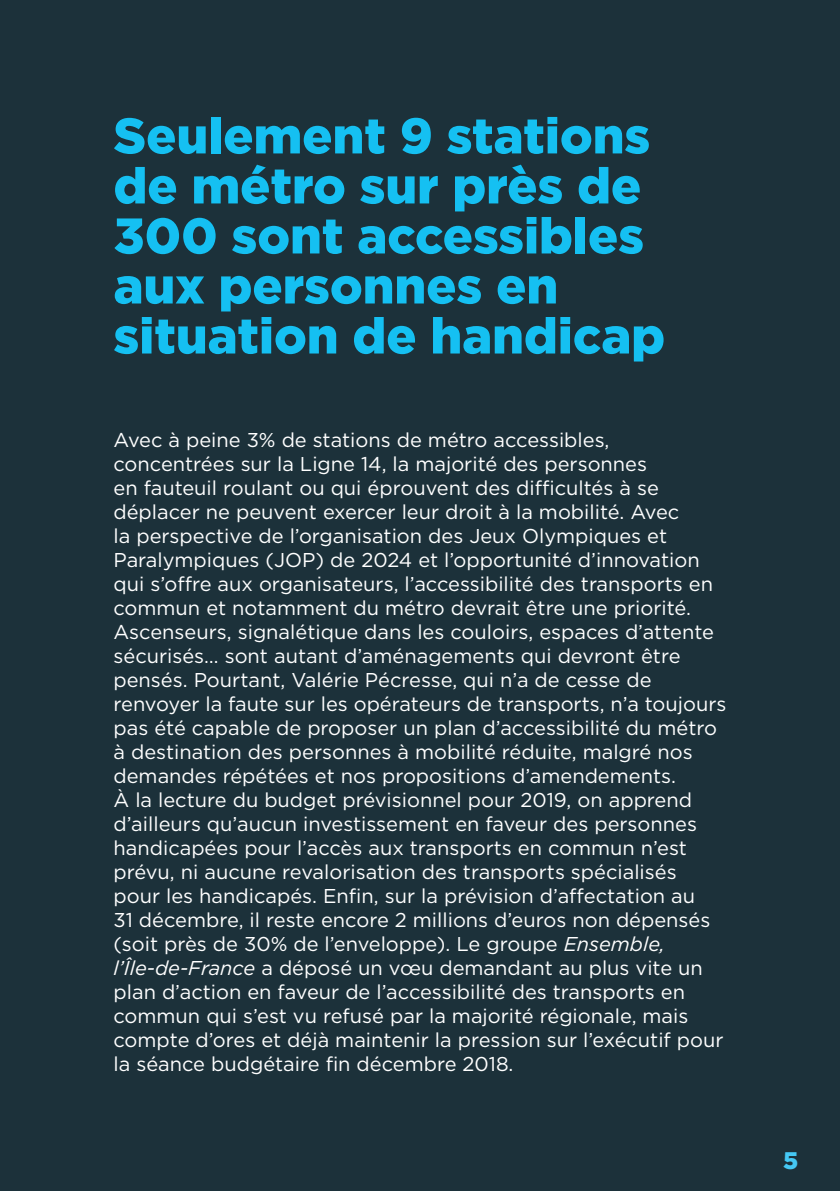
<style>
.page{position:relative;width:840px;height:1191px;background:#fff}
.page>*{position:absolute;margin:0;border:0;box-sizing:border-box;transform-origin:0 0}
.t1{font:900 50px/50px "Gotham";color:#15c0f2}
.t2{font:900 24px "Gotham";color:#45c8f4}
.t3{font:20px/24px "Gotham";color:#fff}
.s1{font-style:italic}
</style>
<div class="page">
<div style="left:0;top:0;width:839px;height:1191px;background:#1c313a"></div>
<h1 class="t1" style="left:113px;top:110px;width:552px">Seulement 9 stations de métro sur près de<br>300 sont accessibles aux personnes en situation de handicap</h1>
<p class="t3" style="left:113px;top:427px;width:614px">Avec à peine 3% de stations de métro accessibles, concentrées sur la Ligne 14, la majorité des personnes<br>en fauteuil roulant ou qui éprouvent des difficultés à se déplacer ne peuvent exercer leur droit à la mobilité. Avec<br>la perspective de l’organisation des Jeux Olympiques et Paralympiques (JOP) de 2024 et l’opportunité d’innovation qui s’offre aux organisateurs, l’accessibilité des transports en commun et notamment du métro devrait être une priorité.<br>Ascenseurs, signalétique dans les couloirs, espaces d’attente sécurisés… sont autant d’aménagements qui devront être pensés. Pourtant, Valérie Pécresse, qui n’a de cesse de renvoyer la faute sur les opérateurs de transports, n’a toujours pas été capable de proposer un plan d’accessibilité du métro à destination des personnes à mobilité réduite, malgré nos demandes répétées et nos propositions d’amendements.<br>À la lecture du budget prévisionnel pour 2019, on apprend d’ailleurs qu’aucun investissement en faveur des personnes handicapées pour l’accès aux transports en commun n’est prévu, ni aucune revalorisation des transports spécialisés pour les handicapés. Enfin, sur la prévision d’affectation au<br>31 décembre, il reste encore 2 millions d’euros non dépensés (soit près de 30% de l’enveloppe). Le groupe <span class="s1">Ensemble, l’Île-de-France</span> a déposé un vœu demandant au plus vite un plan d’action en faveur de l’accessibilité des transports en commun qui s’est vu refusé par la majorité régionale, mais compte d’ores et déjà maintenir la pression sur l’exécutif pour la séance budgétaire fin décembre 2018.</p>
<p class="t2" style="left:782px;top:1143px;width:17px">5</p>
</div>
